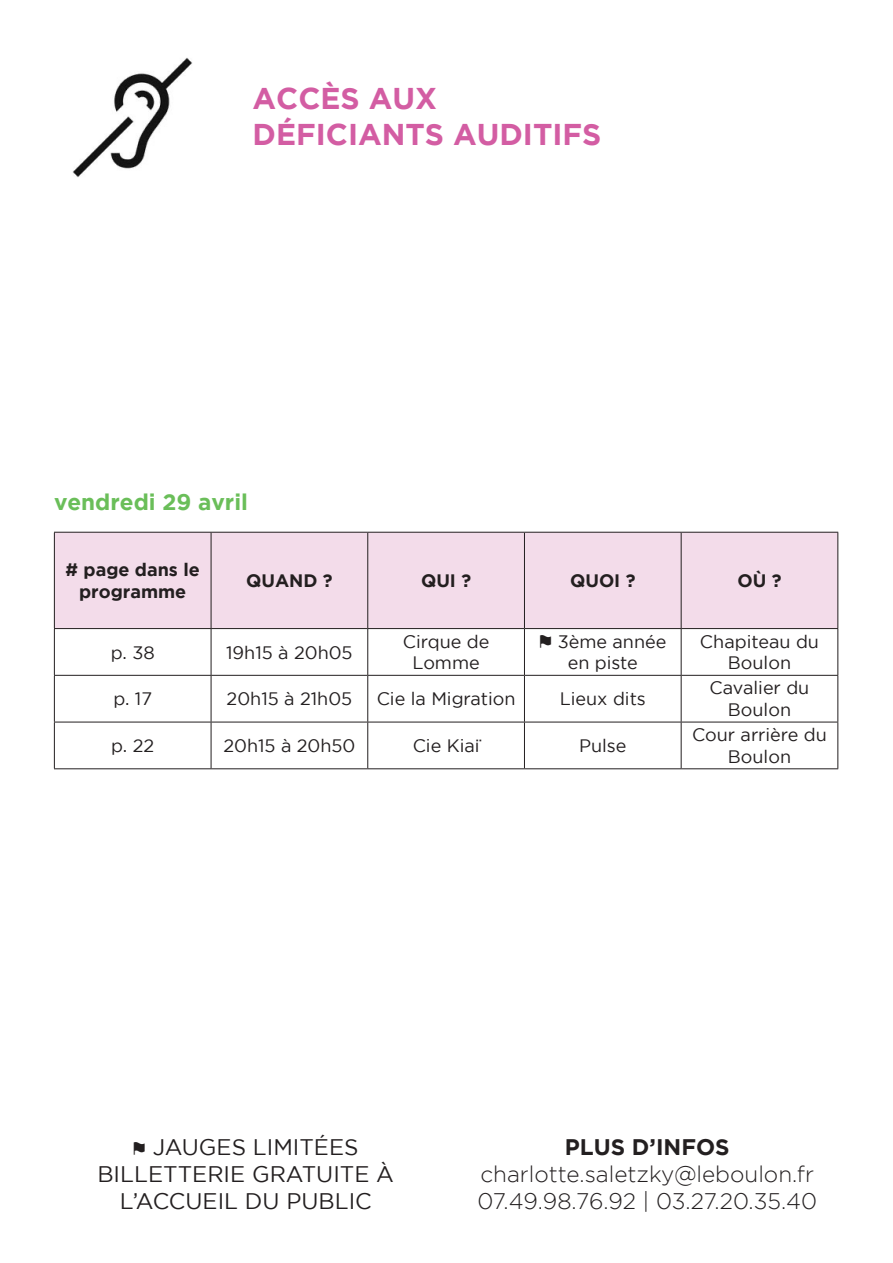
<style>
.page{position:relative;width:893px;height:1263px;background:#fff}
.page>*{position:absolute;margin:0;border:0;box-sizing:border-box;transform-origin:0 0}
.t1{font:700 30px/36px "Gotham";color:#d35da3}
.t2{font:300 22.5px/27px "Gotham";color:#231f20}
.t3{font:22.5px/27px "Gotham";color:#231f20;text-align:center}
.t4{font:700 22.5px "Gotham";color:#6abe59}
.t5{font:700 22.5px "Gotham";color:#231f20}
.t6{font:18px/21.6px "Gotham";color:#231f20;text-align:center}
.t7{font:700 18px/21.6px "Gotham";color:#231f20;text-align:center}
</style>
<div class="page">
<img style="left:73px;top:58px;width:119px;height:119px">
<div style="left:55px;top:533px;width:782px;height:95px;background:#f3dcea"></div>
<hr style="left:54px;top:532px;width:157px;height:1px;background:#231f20">
<hr style="left:54px;top:533px;width:1px;height:95px;background:#231f20">
<hr style="left:211px;top:532px;width:157px;height:1px;background:#231f20">
<hr style="left:211px;top:533px;width:1px;height:95px;background:#231f20">
<hr style="left:368px;top:532px;width:156px;height:1px;background:#231f20">
<hr style="left:367px;top:533px;width:1px;height:95px;background:#231f20">
<hr style="left:524px;top:532px;width:157px;height:1px;background:#231f20">
<hr style="left:524px;top:533px;width:1px;height:95px;background:#231f20">
<hr style="left:681px;top:532px;width:157px;height:1px;background:#231f20">
<hr style="left:681px;top:533px;width:1px;height:95px;background:#231f20">
<hr style="left:837px;top:533px;width:1px;height:95px;background:#231f20">
<hr style="left:54px;top:628px;width:157px;height:1px;background:#231f20">
<hr style="left:54px;top:629px;width:1px;height:46px;background:#231f20">
<hr style="left:211px;top:628px;width:157px;height:1px;background:#231f20">
<hr style="left:211px;top:629px;width:1px;height:46px;background:#231f20">
<hr style="left:368px;top:628px;width:156px;height:1px;background:#231f20">
<hr style="left:367px;top:629px;width:1px;height:46px;background:#231f20">
<hr style="left:524px;top:628px;width:157px;height:1px;background:#231f20">
<hr style="left:524px;top:629px;width:1px;height:46px;background:#231f20">
<hr style="left:681px;top:628px;width:157px;height:1px;background:#231f20">
<hr style="left:681px;top:629px;width:1px;height:46px;background:#231f20">
<hr style="left:837px;top:629px;width:1px;height:46px;background:#231f20">
<hr style="left:54px;top:675px;width:157px;height:1px;background:#231f20">
<hr style="left:54px;top:676px;width:1px;height:46px;background:#231f20">
<hr style="left:211px;top:675px;width:157px;height:1px;background:#231f20">
<hr style="left:211px;top:676px;width:1px;height:46px;background:#231f20">
<hr style="left:368px;top:675px;width:156px;height:1px;background:#231f20">
<hr style="left:367px;top:676px;width:1px;height:46px;background:#231f20">
<hr style="left:524px;top:675px;width:157px;height:1px;background:#231f20">
<hr style="left:524px;top:676px;width:1px;height:46px;background:#231f20">
<hr style="left:681px;top:675px;width:157px;height:1px;background:#231f20">
<hr style="left:681px;top:676px;width:1px;height:46px;background:#231f20">
<hr style="left:837px;top:676px;width:1px;height:46px;background:#231f20">
<hr style="left:54px;top:722px;width:157px;height:1px;background:#231f20">
<hr style="left:54px;top:722px;width:1px;height:46px;background:#231f20">
<hr style="left:211px;top:722px;width:157px;height:1px;background:#231f20">
<hr style="left:211px;top:722px;width:1px;height:46px;background:#231f20">
<hr style="left:368px;top:722px;width:156px;height:1px;background:#231f20">
<hr style="left:367px;top:722px;width:1px;height:46px;background:#231f20">
<hr style="left:524px;top:722px;width:157px;height:1px;background:#231f20">
<hr style="left:524px;top:722px;width:1px;height:46px;background:#231f20">
<hr style="left:681px;top:722px;width:157px;height:1px;background:#231f20">
<hr style="left:681px;top:722px;width:1px;height:46px;background:#231f20">
<hr style="left:837px;top:722px;width:1px;height:46px;background:#231f20">
<hr style="left:54px;top:768px;width:157px;height:1px;background:#231f20">
<hr style="left:211px;top:768px;width:157px;height:1px;background:#231f20">
<hr style="left:368px;top:768px;width:156px;height:1px;background:#231f20">
<hr style="left:524px;top:768px;width:157px;height:1px;background:#231f20">
<hr style="left:681px;top:768px;width:157px;height:1px;background:#231f20">
<h1 class="t1" style="left:253px;top:79px;width:350px">ACCÈS AUX<br>DÉFICIANTS AUDITIFS</h1>
<p class="t4" style="left:54px;top:489px;width:195px">vendredi 29 avril</p>
<p class="t7" style="left:66px;top:558px;width:136px"># page dans le programme</p>
<p class="t7" style="left:246px;top:569px;width:88px">QUAND ?</p>
<p class="t7" style="left:421px;top:569px;width:52px">QUI ?</p>
<p class="t7" style="left:570px;top:569px;width:67px">QUOI ?</p>
<p class="t7" style="left:737px;top:569px;width:46px">OÙ ?</p>
<p class="t6" style="left:111px;top:641px;width:45px">p. 38</p>
<p class="t6" style="left:226px;top:641px;width:128px">19h15 à 20h05</p>
<p class="t6" style="left:403px;top:630px;width:88px">Cirque de<br>Lomme</p>
<p class="t6" style="left:539px;top:630px;width:129px">⚑ 3ème année en piste</p>
<p class="t6" style="left:700px;top:630px;width:121px">Chapiteau du<br>Boulon</p>
<p class="t6" style="left:113px;top:688px;width:40px">p. 17</p>
<p class="t6" style="left:227px;top:688px;width:127px">20h15 à 21h05</p>
<p class="t6" style="left:377px;top:688px;width:140px">Cie la Migration</p>
<p class="t6" style="left:560px;top:688px;width:88px">Lieux dits</p>
<p class="t6" style="left:710px;top:677px;width:101px">Cavalier du<br>Boulon</p>
<p class="t6" style="left:111px;top:734px;width:45px">p. 22</p>
<p class="t6" style="left:223px;top:734px;width:134px">20h15 à 20h50</p>
<p class="t6" style="left:413px;top:734px;width:68px">Cie Kiaï</p>
<p class="t6" style="left:579px;top:734px;width:49px">Pulse</p>
<p class="t6" style="left:692px;top:724px;width:136px">Cour arrière du<br>Boulon</p>
<p class="t3" style="left:97px;top:1133px;width:298px">⚑ JAUGES LIMITÉES<br>BILLETTERIE GRATUITE À<br>L’ACCUEIL DU PUBLIC</p>
<p class="t5" style="left:565px;top:1134px;width:166px">PLUS D’INFOS</p>
<p class="t2" style="left:477px;top:1160px;width:341px">charlotte.saletzky@leboulon.fr<br>07.49.98.76.92 | 03.27.20.35.40</p>
</div>
